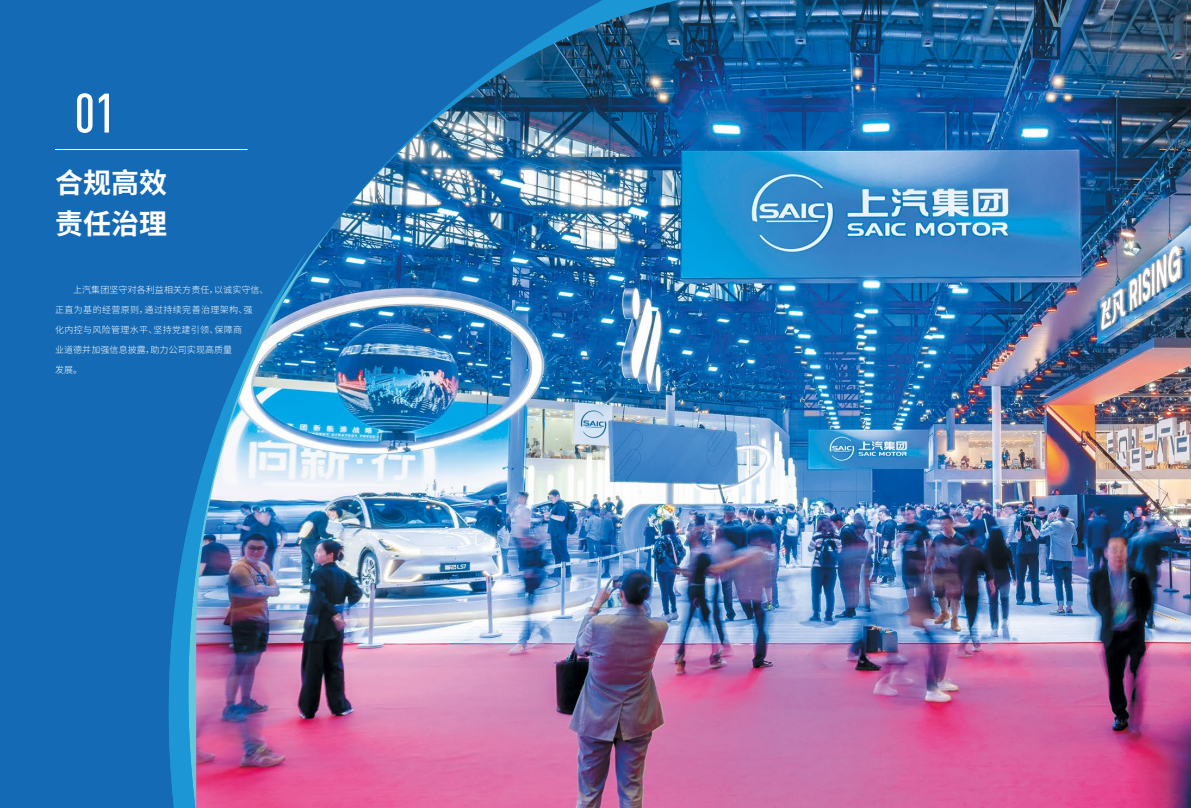
<style>
.page{position:relative;width:1191px;height:808px;background:#fff}
.page>*{position:absolute;margin:0;border:0;box-sizing:border-box;transform-origin:0 0}
.t1{font:500 54.6px "DIN Cond";color:#fff}
.t2{font:700 28px/40.9px "Source Han Sans CN";color:#fff}
.t3{font:300 9px "Source Han Sans CN";letter-spacing:.01em;color:#fff}
.t4{font:300 9px "Source Han Sans CN";letter-spacing:.045em;color:#fff}
.t5{font:300 9px "Source Han Sans CN";letter-spacing:.04em;color:#fff}
</style>
<div class="page">
<div style="left:0;top:0;width:729px;height:808px;background:#146ab5"></div>
<img style="left:247px;top:0;width:944px;height:808px">
<hr style="left:55px;top:149px;width:192px;height:1px;background:#fff">
<img style="left:168px;top:252px;width:139px;height:556px">
<h1 class="t1" style="left:74px;top:81px;width:43px">01</h1>
<h2 class="t2" style="left:55px;top:163px;width:113px">合规高效责任治理</h2>
<p class="t3" style="left:73px;top:285px;width:197px">上汽集团坚守对各利益相关方责任，以诚实守信、</p>
<p class="t4" style="left:55px;top:305px;width:199px">正直为基的经营原则，通过持续完善治理架构、强</p>
<p class="t5" style="left:55px;top:325px;width:189px">化内控与风险管理水平、坚持党建引领、保障商</p>
<p class="t3" style="left:55px;top:345px;width:179px">业道德并加强信息披露，助力公司实现高质量</p>
<p class="t3" style="left:55px;top:365px;width:29px">发展。</p>
</div>
